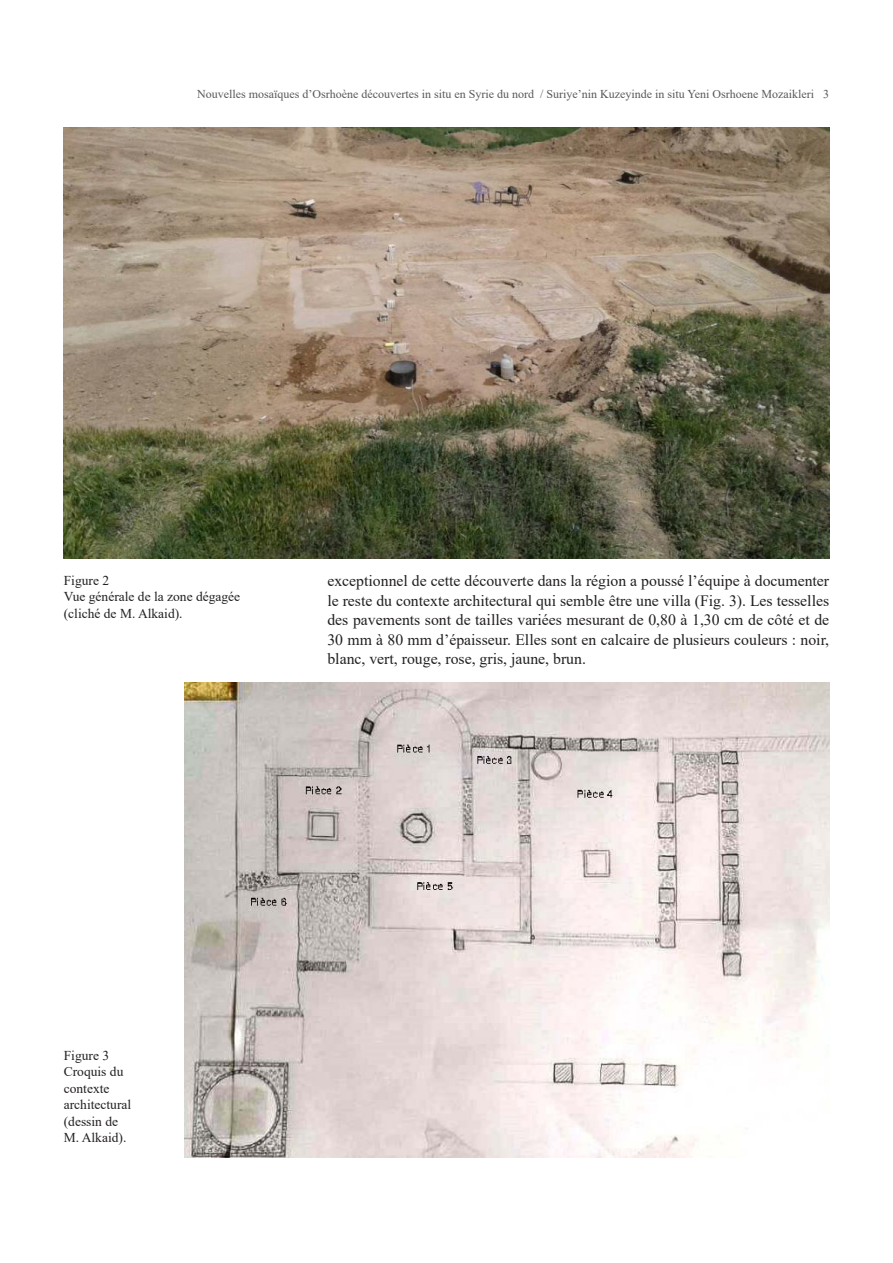
<style>
.page{position:relative;width:893px;height:1263px;background:#fff}
.page>*{position:absolute;margin:0;border:0;box-sizing:border-box;transform-origin:0 0}
.JMR_Metin{font:15.75px/19.5px "Times New Roman";color:#231f20;text-align:justify}
.JMR_Resimaltı{font:13.5px/16.5px "Times New Roman";color:#231f20}
.JMR_Sayfa_Üst_Başlık{font:12px "Times New Roman";color:#57585a}
</style>
<div class="page">
<img style="left:64px;top:128px;width:765px;height:430px">
<img style="left:185px;top:683px;width:644px;height:475px">
<p class="JMR_Sayfa_Üst_Başlık" style="left:197px;top:85px;width:633px">Nouvelles mosaïques d’Osrhoène découvertes in situ en Syrie du nord / Suriye’nin Kuzeyinde in situ Yeni Osrhoene Mozaikleri 3</p>
<p class="JMR_Resimaltı" style="left:64px;top:571px;width:47px">Figure 2</p>
<p class="JMR_Resimaltı" style="left:64px;top:588px;width:178px">Vue générale de la zone dégagée</p>
<p class="JMR_Resimaltı" style="left:64px;top:604px;width:120px">(cliché de M. Alkaid).</p>
<p class="JMR_Metin" style="left:327px;top:570px;width:503px">exceptionnel de cette découverte dans la région a poussé l’équipe à documenter le reste du contexte architectural qui semble être une villa (Fig. 3). Les tesselles des pavements sont de tailles variées mesurant de 0,80 à 1,30 cm de côté et de 30 mm à 80 mm d’épaisseur. Elles sont en calcaire de plusieurs couleurs : noir, blanc, vert, rouge, rose, gris, jaune, brun.</p>
<p class="JMR_Resimaltı" style="left:64px;top:1046px;width:47px">Figure 3</p>
<p class="JMR_Resimaltı" style="left:64px;top:1063px;width:69px">Croquis du contexte architectural (dessin de</p>
<p class="JMR_Resimaltı" style="left:64px;top:1129px;width:64px">M. Alkaid).</p>
</div>
